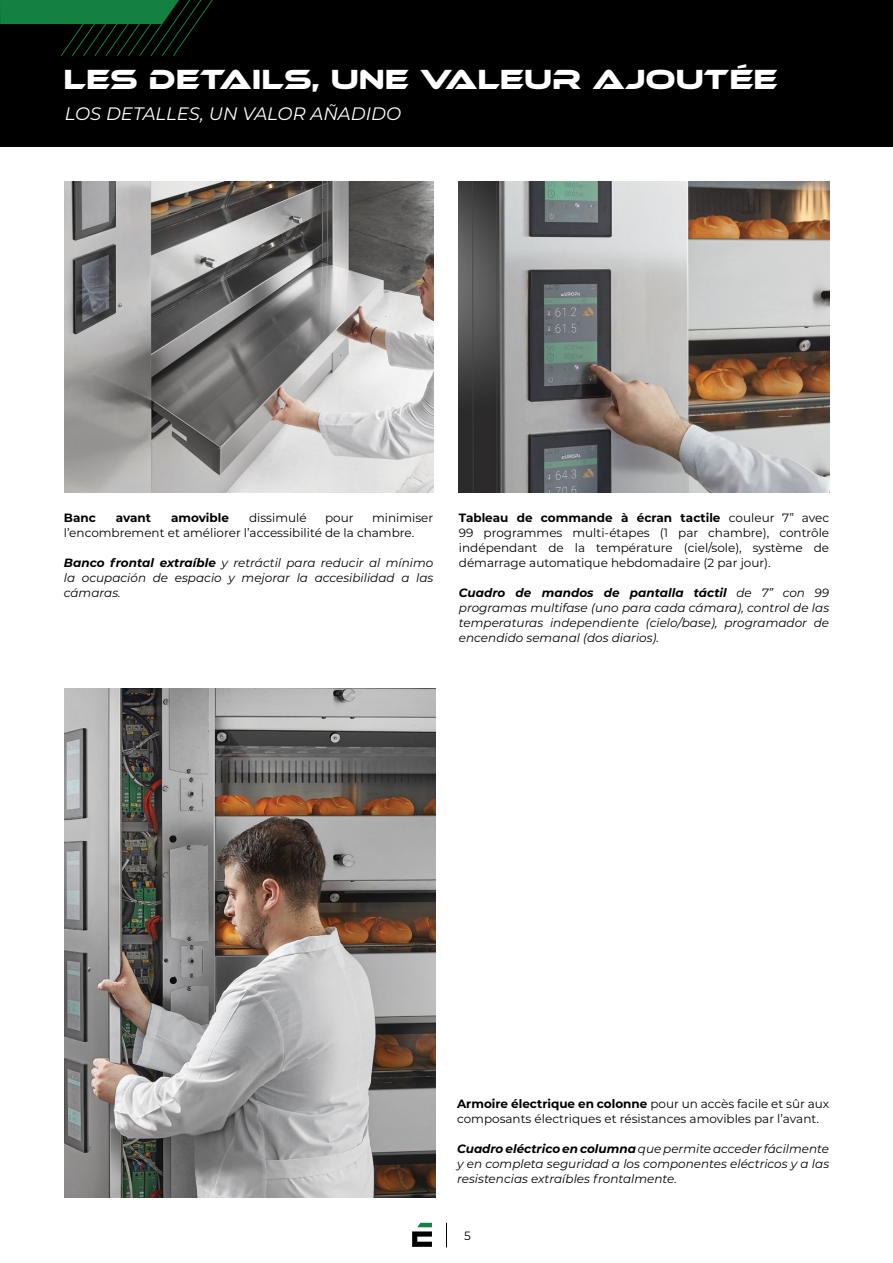
<style>
.page{position:relative;width:893px;height:1263px;background:#fff}
.page>*{position:absolute;margin:0;border:0;box-sizing:border-box;transform-origin:0 0}
.t1{font:28.5px "Ethnocentric Rg";color:#fff}
.t2{font:italic 18px "Montserrat";color:#fff}
.t3{font:italic 12px/15px "Montserrat";color:#000;text-align:justify}
.t4{font:12px/15px "Montserrat";color:#000}
.t5{font:700 12px "Montserrat";color:#000}
.s1{font-weight:700}
</style>
<div class="page">
<svg style="left:412px;top:1223px;width:20px;height:24px"></svg>
<svg style="left:446px;top:1223px;width:1px;height:24px"></svg>
<div style="left:0;top:0;width:893px;height:146px;background:#000"></div>
<img style="left:64px;top:181px;width:369px;height:312px">
<img style="left:65px;top:689px;width:371px;height:508px">
<img style="left:459px;top:181px;width:370px;height:312px">
<svg style="left:0;top:0;width:213px;height:56px"></svg>
<h1 class="t1" style="left:63px;top:62px;width:716px">LES DETAILS, UNE VALEUR AJOUTÉE</h1>
<h2 class="t2" style="left:65px;top:101px;width:338px">LOS DETALLES, UN VALOR AÑADIDO</h2>
<p class="t5" style="left:64px;top:509px;width:34px">Banc</p>
<p class="t5" style="left:116px;top:509px;width:37px">avant</p>
<p class="t5" style="left:171px;top:509px;width:59px">amovible</p>
<p class="t4" style="left:249px;top:510px;width:59px">dissimulé</p>
<p class="t4" style="left:325px;top:510px;width:30px">pour</p>
<p class="t4" style="left:64px;top:510px;width:371px;text-indent:308px">minimiser l’encombrement et améliorer l’accessibilité de la chambre.</p>
<p class="t3" style="left:64px;top:555px;width:371px"><span class="s1">Banco frontal extraíble</span> y retráctil para reducir al mínimo la ocupación de espacio y mejorar la accesibilidad a las cámaras.</p>
<p class="t4" style="left:459px;top:510px;width:372px;text-align:justify"><span class="s1">Tableau de commande à écran tactile</span> couleur 7” avec 99 programmes multi-étapes (1 par chambre), contrôle indépendant de la température (ciel/sole), système de démarrage automatique hebdomadaire (2 par jour).</p>
<p class="t3" style="left:459px;top:585px;width:372px"><span class="s1">Cuadro de mandos de pantalla táctil</span> de 7” con 99 programas multifase (uno para cada cámara), control de las temperaturas independiente (cielo/base), programador de encendido semanal (dos diarios).</p>
<p class="t4" style="left:457px;top:1095px;width:374px"><span class="s1">Armoire électrique en colonne</span> pour un accès facile et sûr aux composants électriques et résistances amovibles par l’avant.</p>
<p class="t3" style="left:457px;top:1140px;width:374px"><span class="s1">Cuadro eléctrico en columna</span> que permite acceder fácilmente y en completa seguridad a los componentes eléctricos y a las resistencias extraíbles frontalmente.</p>
<p class="t4" style="left:464px;top:1228px;width:8px">5</p>
</div>
